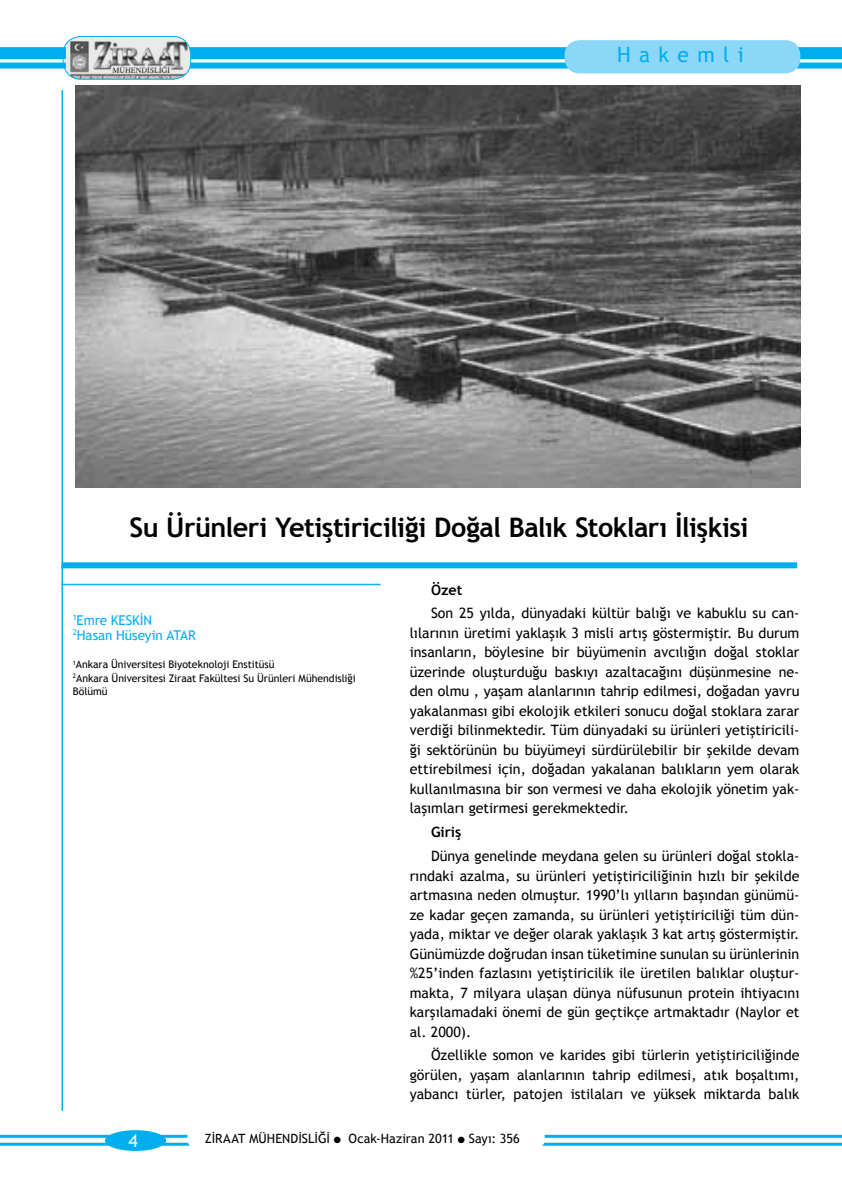
<style>
.page{position:relative;width:842px;height:1191px;background:#fff}
.page>*{position:absolute;margin:0;border:0;box-sizing:border-box;transform-origin:0 0}
.t1{font:700 27px "Trebuchet MS";letter-spacing:-.02em;color:#000}
.t2{font:21px "Trebuchet MS";letter-spacing:.4em;color:#00aeef}
.t3{font:18px "Trebuchet MS";color:#fff}
.t4{font:14.25px/19.5px "Trebuchet MS";color:#000;text-align:justify}
.t5{font:700 14.25px "Trebuchet MS";color:#000}
.t6{font:13.5px/15px "Trebuchet MS";letter-spacing:-.01em;color:#00aeef}
.t7{font:12.75px "Trebuchet MS";color:#000}
.t8{font:10.5px/13.5px "Trebuchet MS";letter-spacing:-.005em;color:#000}
</style>
<div class="page">
<div style="left:0;top:47px;width:842px;height:12px;background:#00aeef"></div>
<div style="left:0;top:63px;width:842px;height:6px;background:#00aeef"></div>
<img style="left:66px;top:36px;width:125px;height:43px">
<div style="left:63px;top:36px;width:128px;height:43px;border:1px solid #00aeef;border-radius:18px"></div>
<hr style="left:0;top:1142px;width:842px;height:3px;background:#00aeef">
<hr style="left:0;top:1134px;width:842px;height:3px;background:#00aeef">
<div style="left:105px;top:1130px;width:61px;height:21px;background:#00aeef;border-radius:50%"></div>
<div style="left:187px;top:1128px;width:358px;height:19px;background:#fff;border-radius:7px"></div>
<hr style="left:62px;top:90px;width:1px;height:1020px;background:#00aeef">
<hr style="left:62px;top:584px;width:318px;height:1px;background:#00aeef">
<div style="left:565px;top:40px;width:235px;height:33px;background:#8bd7f8;border-radius:15px"></div>
<img style="left:75px;top:85px;width:725px;height:402px">
<div style="left:62px;top:562px;width:735px;height:6px;background:#00aeef"></div>
<h2 class="t2" style="left:617px;top:42px;width:128px">Hakemli</h2>
<h1 class="t1" style="left:130px;top:511px;width:620px">Su Ürünleri Yetiştiriciliği Doğal Balık Stokları İlişkisi</h1>
<p class="t6" style="left:73px;top:612px;width:125px"><sup>1</sup>Emre KESKİN<br><sup>2</sup>Hasan Hüseyin ATAR</p>
<p class="t8" style="left:73px;top:658px;width:285px"><sup>1</sup>Ankara Üniversitesi Biyoteknoloji Enstitüsü<br><sup>2</sup>Ankara Üniversitesi Ziraat Fakültesi Su Ürünleri Mühendisliği<br>Bölümü</p>
<p class="t5" style="left:431px;top:581px;width:33px">Özet</p>
<p class="t4" style="left:410px;top:604px;width:391px;text-indent:21px">Son 25 yılda, dünyadaki kültür balığı ve kabuklu su can&shy;lılarının üretimi yaklaşık 3 misli artış göstermiştir. Bu durum insanların, böylesine bir büyümenin avcılığın doğal stoklar üzerinde oluşturduğu baskıyı azaltacağını düşünmesine ne&shy;den olmu , yaşam alanlarının tahrip edilmesi, doğadan yavru yakalanması gibi ekolojik etkileri sonucu doğal stoklara zarar verdiği bilinmektedir. Tüm dünyadaki su ürünleri yetiştiricili&shy;ği sektörünün bu büyümeyi sürdürülebilir bir şekilde devam ettirebilmesi için, doğadan yakalanan balıkların yem olarak kullanılmasına bir son vermesi ve daha ekolojik yönetim yak&shy;laşımları getirmesi gerekmektedir.</p>
<p class="t5" style="left:431px;top:823px;width:32px">Giriş</p>
<p class="t4" style="left:410px;top:846px;width:391px;text-indent:21px">Dünya genelinde meydana gelen su ürünleri doğal stokla&shy;rındaki azalma, su ürünleri yetiştiriciliğinin hızlı bir şekilde artmasına neden olmuştur. 1990’lı yılların başından günümü&shy;ze kadar geçen zamanda, su ürünleri yetiştiriciliği tüm dün&shy;yada, miktar ve değer olarak yaklaşık 3 kat artış göstermiştir.<br>Günümüzde doğrudan insan tüketimine sunulan su ürünlerinin %25’inden fazlasını yetiştiricilik ile üretilen balıklar oluştur&shy;makta, 7 milyara ulaşan dünya nüfusunun protein ihtiyacını karşılamadaki önemi de gün geçtikçe artmaktadır (Naylor et al. 2000).</p>
<p class="t4" style="left:410px;top:1045px;width:391px;text-indent:21px">Özellikle somon ve karides gibi türlerin yetiştiriciliğinde görülen, yaşam alanlarının tahrip edilmesi, atık boşaltımı, yabancı türler, patojen istilaları ve yüksek miktarda balık</p>
<p class="t3" style="left:128px;top:1130px;width:11px">4</p>
<p class="t7" style="left:205px;top:1131px;width:317px">ZİRAAT MÜHENDİSLİĞİ ● Ocak-Haziran 2011 ● Sayı: 356</p>
</div>
